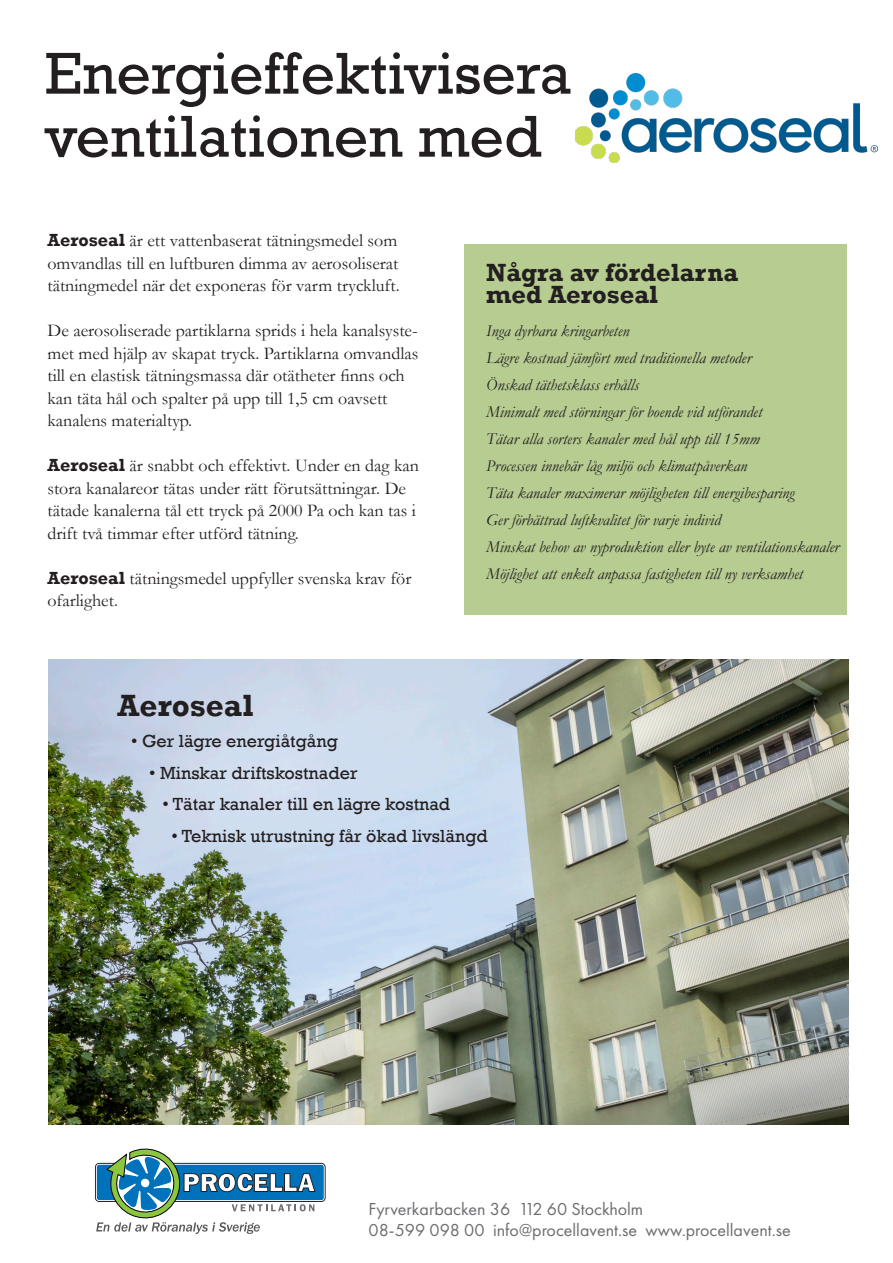
<style>
.page{position:relative;width:893px;height:1263px;background:#fff}
.page>*{position:absolute;margin:0;border:0;box-sizing:border-box;transform-origin:0 0}
.t1{font:60px "Rockwell";color:#231f20}
.t2{font:700 31.5px "Rockwell";color:#231f20}
.t3{font:700 25.5px "Rockwell";color:#231f20}
.t4{font:18px/22.5px "Garamond";color:#231f20}
.t5{font:18px "Rockwell";color:#231f20}
.t6{font:18px "Futura PT";color:#6c6d70}
.t7{font:italic 16.5px "Garamond";color:#231f20}
.s1{font-family:"Rockwell";font-weight:700}
</style>
<div class="page">
<img style="left:49px;top:659px;width:799px;height:466px">
<div style="left:464px;top:244px;width:382px;height:371px;background:#b6cc91"></div>
<img style="left:575px;top:74px;width:302px;height:88px">
<svg style="left:95px;top:1149px;width:231px;height:85px"></svg>
<p class="t1" style="left:45px;top:39px;width:528px">Energieffektivisera</p>
<p class="t1" style="left:45px;top:102px;width:498px">ventilationen med</p>
<p class="t4" style="left:47px;top:229px;width:354px"><span class="s1">Aeroseal</span> är ett vattenbaserat tätningsmedel som omvandlas till en luftburen dimma av aerosoliserat tätningmedel när det exponeras för varm tryckluft.</p>
<p class="t4" style="left:47px;top:319px;width:372px">De aerosoliserade partiklarna sprids i hela kanalsyste&shy;met med hjälp av skapat tryck. Partiklarna omvandlas till en elastisk tätningsmassa där otätheter finns och kan täta hål och spalter på upp till 1,5 cm oavsett</p>
<p class="t4" style="left:47px;top:409px;width:146px">kanalens materialtyp.</p>
<p class="t4" style="left:47px;top:454px;width:373px"><span class="s1">Aeroseal</span> är snabbt och effektivt. Under en dag kan stora kanalareor tätas under rätt förutsättningar. De tätade kanalerna tål ett tryck på 2000 Pa och kan tas i drift två timmar efter utförd tätning.</p>
<p class="t4" style="left:47px;top:566px;width:365px"><span class="s1">Aeroseal</span> tätningsmedel uppfyller svenska krav för ofarlighet.</p>
<p class="t3" style="left:486px;top:257px;width:254px">Några av fördelarna</p>
<p class="t3" style="left:486px;top:279px;width:174px">med Aeroseal</p>
<p class="t7" style="left:486px;top:320px;width:145px">Inga dyrbara kringarbeten</p>
<p class="t7" style="left:486px;top:347px;width:267px">Lägre kostnad jämfört med traditionella metoder</p>
<p class="t7" style="left:486px;top:374px;width:154px">Önskad täthetsklass erhålls</p>
<p class="t7" style="left:486px;top:401px;width:278px">Minimalt med störningar för boende vid utförandet</p>
<p class="t7" style="left:486px;top:428px;width:275px">Tätar alla sorters kanaler med hål upp till 15mm</p>
<p class="t7" style="left:486px;top:455px;width:263px">Processen innebär låg miljö och klimatpåverkan</p>
<p class="t7" style="left:486px;top:482px;width:310px">Täta kanaler maximerar möjligheten till energibesparing</p>
<p class="t7" style="left:486px;top:509px;width:236px">Ger förbättrad luftkvalitet för varje individ</p>
<p class="t7" style="left:486px;top:536px;width:354px">Minskat behov av nyproduktion eller byte av ventilationskanaler</p>
<p class="t7" style="left:486px;top:563px;width:318px">Möjlighet att enkelt anpassa fastigheten till ny verksamhet</p>
<p class="t2" style="left:118px;top:686px;width:137px">Aeroseal</p>
<p class="t5" style="left:131px;top:731px;width:208px">• Ger lägre energiåtgång</p>
<p class="t5" style="left:149px;top:762px;width:210px">• Minskar driftskostnader</p>
<p class="t5" style="left:163px;top:794px;width:289px">• Tätar kanaler till en lägre kostnad</p>
<p class="t5" style="left:172px;top:825px;width:318px">• Teknisk utrustning får ökad livslängd</p>
<p class="t6" style="left:369px;top:1198px;width:276px">Fyrverkarbacken 36 112 60 Stockholm</p>
<p class="t6" style="left:369px;top:1219px;width:424px">08-599 098 00 info@procellavent.se www.procellavent.se</p>
</div>
